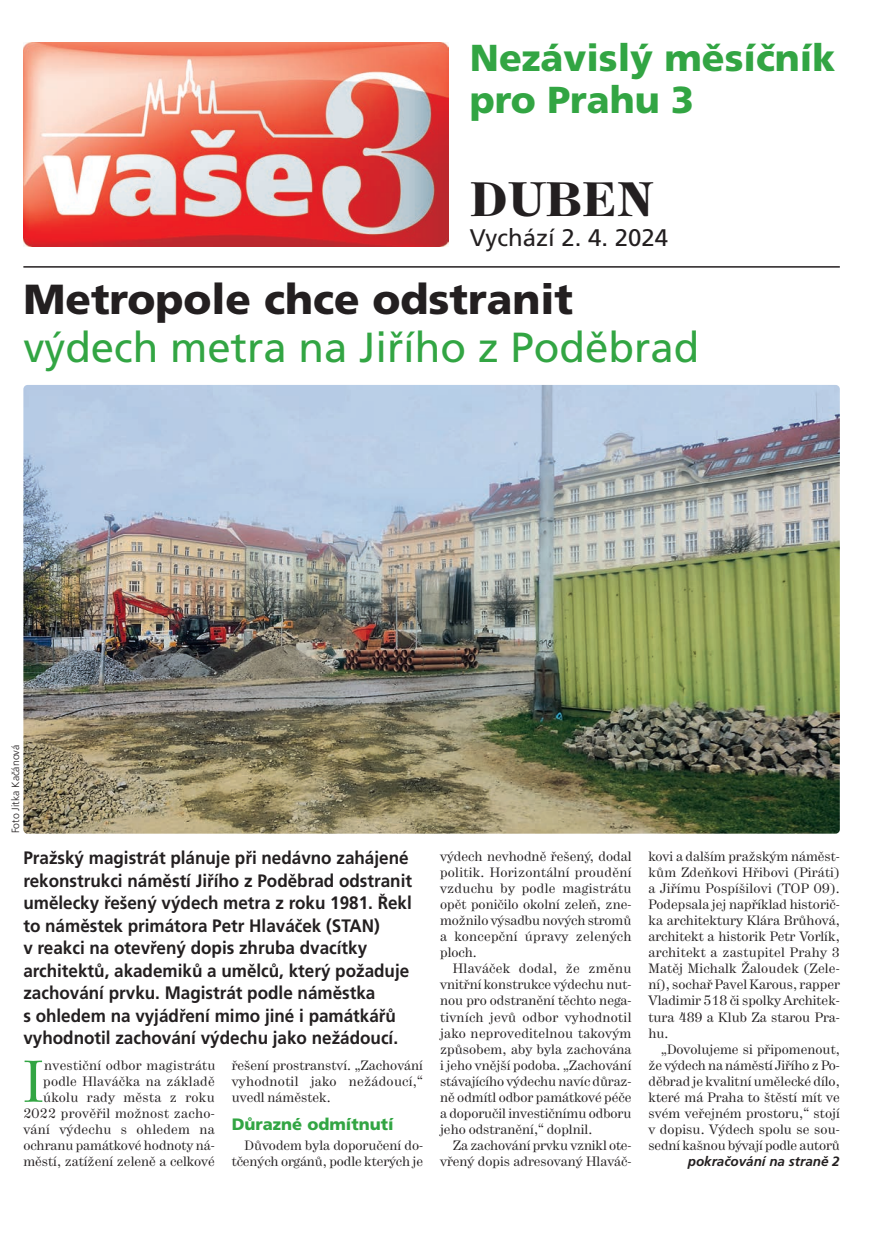
<style>
.page{position:relative;width:893px;height:1242px;background:#fff}
.page>*{position:absolute;margin:0;border:0;box-sizing:border-box;transform-origin:0 0}
.t1{font:58.5px "Hercules";color:#32a543}
.t2{font:500 48px "Hercules";letter-spacing:.015em;color:#231f20}
.t3{font:42px "Frutiger CE";color:#32a543}
.t4{font:900 42px "Frutiger CE";color:#231f20}
.t5{font:900 37.5px/42px "Frutiger CE";color:#32a543}
.t6{font:24px "Frutiger CE";color:#231f20}
.t7{font:700 18px/22.5px "Frutiger CE";color:#231f20;scale:.95 1}
.t8{font:900 16.5px "Frutiger CE";color:#32a543}
.t9{font:13.5px/16px "Hercules";color:#231f20;text-align:justify}
.t10{font:13.5px/16px "Hercules";letter-spacing:.02em;color:#231f20;text-align:right}
.t11{font:italic 700 13.5px "Frutiger CE";color:#231f20}
.t12{font:300 10.5px "Frutiger CE";color:#231f20}
</style>
<div class="page">
<img style="left:23px;top:43px;width:426px;height:204px">
<hr style="left:23px;top:266px;width:817px;height:2px;background:#231f20">
<img style="left:23px;top:385px;width:817px;height:448px;border-radius:4px">
<h3 class="t5" style="left:470px;top:39px;width:367px">Nezávislý měsíčník pro Prahu 3</h3>
<h2 class="t2" style="left:470px;top:170px;width:184px">DUBEN</h2>
<h3 class="t6" style="left:470px;top:227px;width:200px">Vychází 2. 4. 2024</h3>
<h3 class="t4" style="left:23px;top:282px;width:551px">Metropole chce odstranit</h3>
<h3 class="t3" style="left:23px;top:330px;width:677px">výdech metra na Jiřího z Poděbrad</h3>
<p class="t12" style="left:11px;top:833px;width:90px;rotate:-90deg">Foto Jitka Kačánová</p>
<p class="t7" style="left:23px;top:847px;width:411px">Pražský magistrát plánuje při nedávno zahájené rekonstrukci náměstí Jiřího z Poděbrad odstranit umělecky řešený výdech metra z roku 1981. Řekl to náměstek primátora Petr Hlaváček (STAN)<br>v reakci na otevřený dopis zhruba dvacítky architektů, akademiků a umělců, který požaduje zachování prvku. Magistrát podle náměstka<br>s ohledem na vyjádření mimo jiné i památkářů vyhodnotil zachování výdechu jako nežádoucí.</p>
<p class="t9" style="left:440px;top:849px;width:193px">výdech nevhodně řešený, dodal politik. Horizontální proudění vzduchu by podle magistrátu opět poničilo okolní zeleň, zne&shy;možnilo výsadbu nových stromů a koncepční úpravy zelených ploch.</p>
<p class="t9" style="left:440px;top:961px;width:193px;text-indent:13px">Hlaváček dodal, že změnu vnitř ní konstrukce výdechu nut&shy;nou pro odstranění těchto nega&shy;tivních jevů odbor vyhodnotil jako neproveditelnou takovým způsobem, aby byla zachována i jeho vnější podoba. „Zachování stávajícího výdechu navíc důraz - ně odmítl odbor památkové péče a doporučil investičnímu odboru jeho odstranění,“ doplnil.</p>
<p class="t9" style="left:440px;top:1138px;width:193px;text-align:right">Za zachování prvku vznikl ote&shy;vřený dopis adresovaný Hlaváč-</p>
<p class="t10" style="left:23px;top:1058px;width:194px">nvestiční odbor magistrátu podle Hlaváčka na základě úkolu rady města z roku<br>2022 prověřil možnost zacho&shy;vání výdechu s ohledem na ochra nu památkové hodnoty ná&shy;městí, zatížení zeleně a celkové</p>
<p class="t9" style="left:232px;top:1058px;width:193px">řešení prostranství. „Zachování vyhodnotil jako nežádoucí,“ uvedl náměstek.</p>
<h1 class="t1" style="left:23px;top:1060px;width:21px">I</h1>
<p class="t8" style="left:232px;top:1117px;width:163px">Důrazné odmítnutí</p>
<p class="t9" style="left:232px;top:1138px;width:193px;text-align:right">Důvodem byla doporučení do&shy;tčených orgánů, podle kterých je</p>
<p class="t9" style="left:648px;top:849px;width:193px">kovi a dalším pražským náměst&shy;kům Zdeňkovi Hřibovi (Piráti) a Jiřímu Pospíšilovi (TOP 09).<br>Podepsala jej například historič - ka architektury Klára Brůho vá, architekt a historik Petr Vorlík, architekt a zastupitel Pra hy 3<br>Matěj Michalk Žaloudek (Zele - ní), sochař Pavel Karous, rapper Vladimir 518 či spolky Architek&shy;tura 489 a Klub Za starou Pra - hu.</p>
<p class="t9" style="left:648px;top:1042px;width:193px;text-indent:13px">„Dovolujeme si připomenout, že výdech na náměstí Jiřího z Po&shy;děbrad je kvalitní umělecké dílo, které má Praha to štěstí mít ve svém veřejném prostoru,“ stojí v do pisu. Výdech spolu se sou&shy;sední kašnou bývají podle autorů</p>
<p class="t11" style="left:688px;top:1155px;width:154px">pokračování na straně 2</p>
</div>
